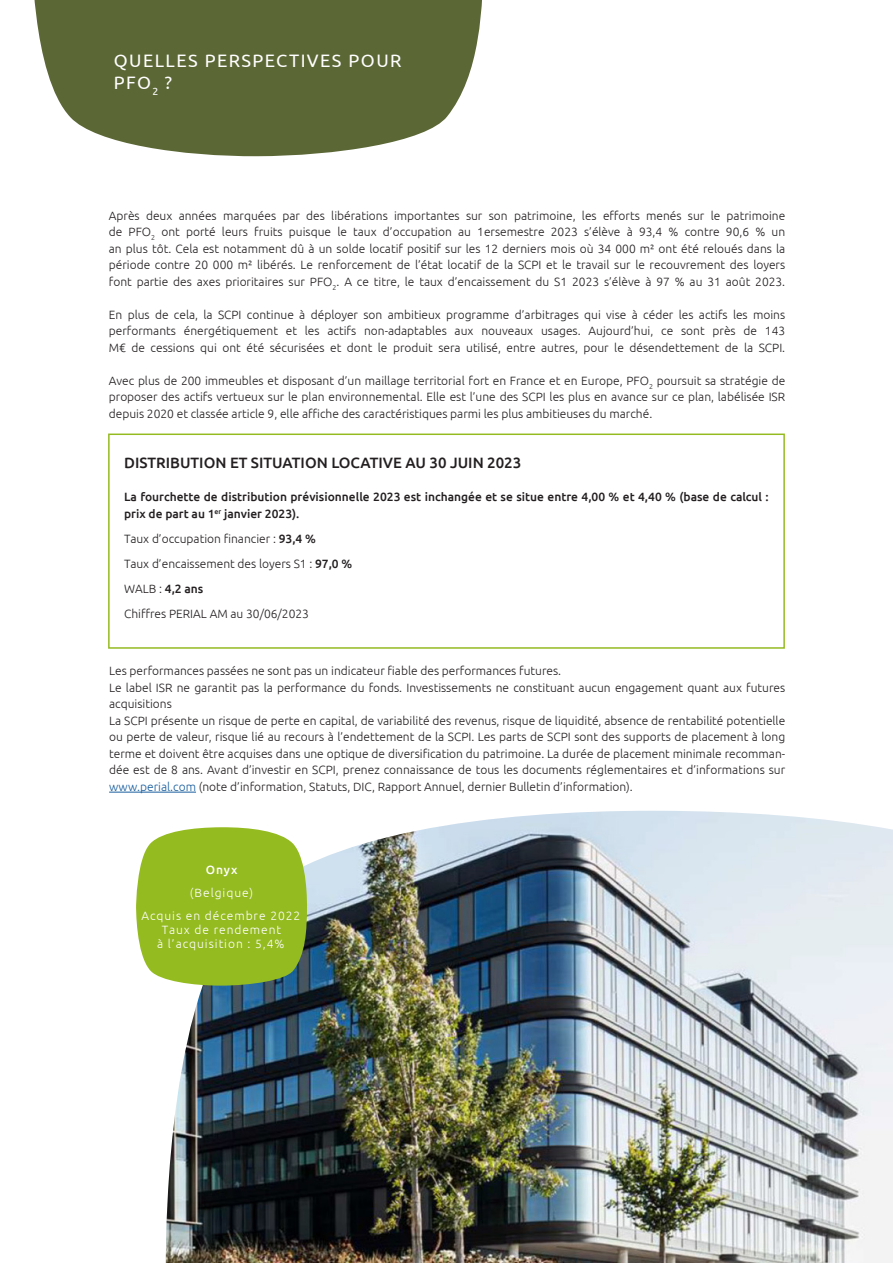
<style>
.page{position:relative;width:893px;height:1263px;background:#fff}
.page>*{position:absolute;margin:0;border:0;box-sizing:border-box;transform-origin:0 0}
.t1{font:18px "Ubuntu";letter-spacing:.08em;color:#fff}
.t2{font:500 15px "Ubuntu";color:#231f20}
.t3{font:300 12px/16.5px "Ubuntu";color:#231f20;text-align:justify}
.t4{font:500 12px/16.5px "Ubuntu";color:#231f20}
.t5{font:300 12px/14.4px "Ubuntu";letter-spacing:.08em;color:#fff;text-align:center}
.t6{font:500 12px "Ubuntu";color:#fff}
.s1{font-weight:500}
.s2{font-weight:300}
.s3{color:#175d9e}
</style>
<div class="page">
<svg style="left:34px;top:0;width:448px;height:157px;background:#717c50"></svg>
<div style="left:108px;top:433px;width:677px;height:216px;border:2px solid #94bb20"></div>
<img style="left:166px;top:811px;width:727px;height:452px">
<svg style="left:136px;top:827px;width:172px;height:159px;background:#9abd36"></svg>
<hr style="left:109px;top:792px;width:87px;height:1px;background:#175d9e">
<p class="t1" style="left:114px;top:50px;width:289px">QUELLES PERSPECTIVES POUR</p>
<p class="t1" style="left:114px;top:72px;width:60px">PFO<sub>2</sub> ?</p>
<p class="t3" style="left:109px;top:207px;width:678px">Après deux années marquées par des libérations importantes sur son patrimoine, les efforts menés sur le patrimoine de PFO<sub>2</sub> ont porté leurs fruits puisque le taux d’occupation au 1ersemestre 2023 s’élève à 93,4 % contre 90,6 % un an plus tôt. Cela est notamment dû à un solde locatif positif sur les 12 derniers mois où 34 000 m² ont été reloués dans la période contre 20 000 m² libérés. Le renforcement de l’état locatif de la SCPI et le travail sur le recouvrement des loyers font partie des axes prioritaires sur PFO<sub>2</sub>. A ce titre, le taux d’encaissement du S1 2023 s’élève à 97 % au 31 août 2023.</p>
<p class="t3" style="left:109px;top:306px;width:678px">En plus de cela, la SCPI continue à déployer son ambitieux programme d’arbitrages qui vise à céder les actifs les moins performants énergétiquement et les actifs non-adaptables aux nouveaux usages. Aujourd’hui, ce sont près de 143<br>M€ de cessions qui ont été sécurisées et dont le produit sera utilisé, entre autres, pour le désendettement de la SCPI.</p>
<p class="t3" style="left:109px;top:372px;width:678px">Avec plus de 200 immeubles et disposant d’un maillage territorial fort en France et en Europe, PFO<sub>2</sub> poursuit sa stratégie de proposer des actifs vertueux sur le plan environnemental. Elle est l’une des SCPI les plus en avance sur ce plan, labélisée ISR depuis 2020 et classée article 9, elle affiche des caractéristiques parmi les plus ambitieuses du marché.</p>
<p class="t2" style="left:124px;top:453px;width:399px">DISTRIBUTION ET SITUATION LOCATIVE AU 30 JUIN 2023</p>
<p class="t4" style="left:124px;top:488px;width:646px">La fourchette de distribution prévisionnelle 2023 est inchangée et se situe entre 4,00 % et 4,40 % (base de calcul : prix de part au 1<sup>er</sup> janvier 2023).</p>
<p class="t3" style="left:124px;top:530px;width:193px">Taux d’occupation financier : <span class="s1">93,4 %</span></p>
<p class="t3" style="left:124px;top:555px;width:230px">Taux d’encaissement des loyers S1 : <span class="s1">97,0 %</span></p>
<p class="t4" style="left:124px;top:580px;width:81px"><span class="s2">WALB :</span> 4,2 ans</p>
<p class="t3" style="left:124px;top:605px;width:186px">Chiffres PERIAL AM au 30/06/2023</p>
<p class="t3" style="left:109px;top:662px;width:453px">Les performances passées ne sont pas un indicateur fiable des performances futures.</p>
<p class="t3" style="left:109px;top:679px;width:678px">Le label ISR ne garantit pas la performance du fonds. Investissements ne constituant aucun engagement quant aux futures acquisitions</p>
<p class="t3" style="left:109px;top:712px;width:678px">La SCPI présente un risque de perte en capital, de variabilité des revenus, risque de liquidité, absence de rentabilité potentielle ou perte de valeur, risque lié au recours à l’endettement de la SCPI. Les parts de SCPI sont des supports de placement à long terme et doivent être acquises dans une optique de diversification du patrimoine. La durée de placement minimale recomman&shy;dée est de 8 ans. Avant d’investir en SCPI, prenez connaissance de tous les documents réglementaires et d’informations sur <span class="s3">www.perial.com</span> (note d’information, Statuts, DIC, Rapport Annuel, dernier Bulletin d’information).</p>
<p class="t6" style="left:206px;top:862px;width:33px">Onyx</p>
<p class="t5" style="left:190px;top:885px;width:65px">(Belgique)</p>
<p class="t5" style="left:141px;top:908px;width:160px">Acquis en décembre 2022<br>Taux de rendement<br>à l’acquisition : 5,4%</p>
</div>
